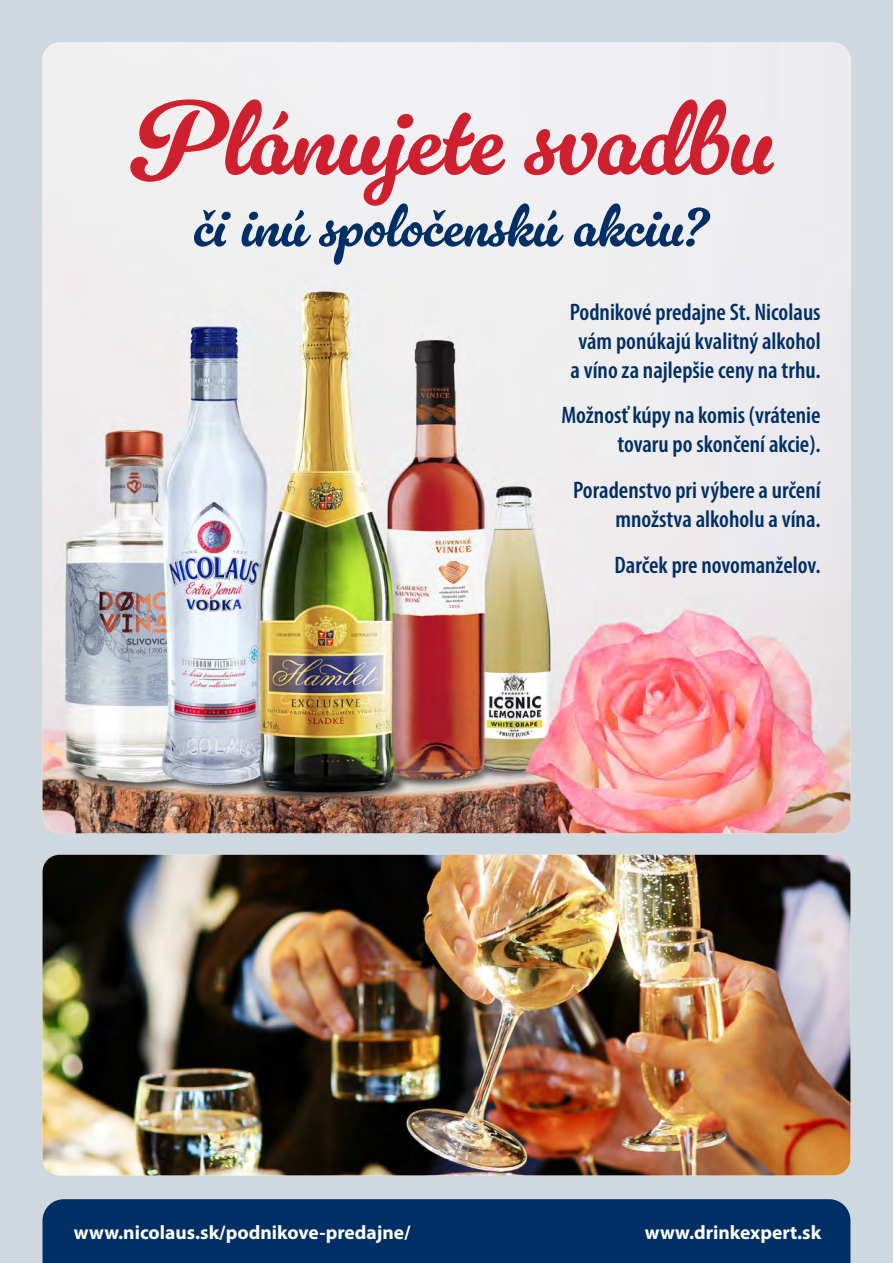
<style>
.page{position:relative;width:893px;height:1263px;background:#ced8de}
.page>*{position:absolute;margin:0;border:0;box-sizing:border-box;transform-origin:0 0}
.t1{font:105px "Gelato Luxe";color:#ce202f}
.t2{font:60px "Gelato Luxe";color:#002f65}
.t3{font:600 condensed 24px/28.8px "Myriad Pro";color:#002f65;text-align:right}
.t4{font:700 19.5px "Myriad Pro";color:#fff}
</style>
<div class="page">
<div style="left:43px;top:1199px;width:807px;height:64px;background:#002f65"></div>
<img style="left:43px;top:855px;width:807px;height:320px">
<img style="left:43px;top:43px;width:807px;height:790px">
<h1 class="t1" style="left:129px;top:77px;width:645px">Plánujete svadbu</h1>
<h2 class="t2" style="left:194px;top:191px;width:515px">či inú spoločenskú akciu?</h2>
<p class="t3" style="left:570px;top:297px;width:252px;text-align:center">Podnikové predajne St. Nicolaus vám ponúkajú kvalitný alkohol a víno za najlepšie ceny na trhu.</p>
<p class="t3" style="left:561px;top:401px;width:261px">Možnosť kúpy na komis (vrátenie tovaru po skončení akcie).</p>
<p class="t3" style="left:573px;top:475px;width:249px">Poradenstvo pri výbere a určení množstva alkoholu a vína.</p>
<p class="t3" style="left:614px;top:550px;width:208px">Darček pre novomanželov.</p>
<p class="t4" style="left:74px;top:1220px;width:338px">www.nicolaus.sk/podnikove-predajne/</p>
<p class="t4" style="left:645px;top:1220px;width:178px">www.drinkexpert.sk</p>
</div>
